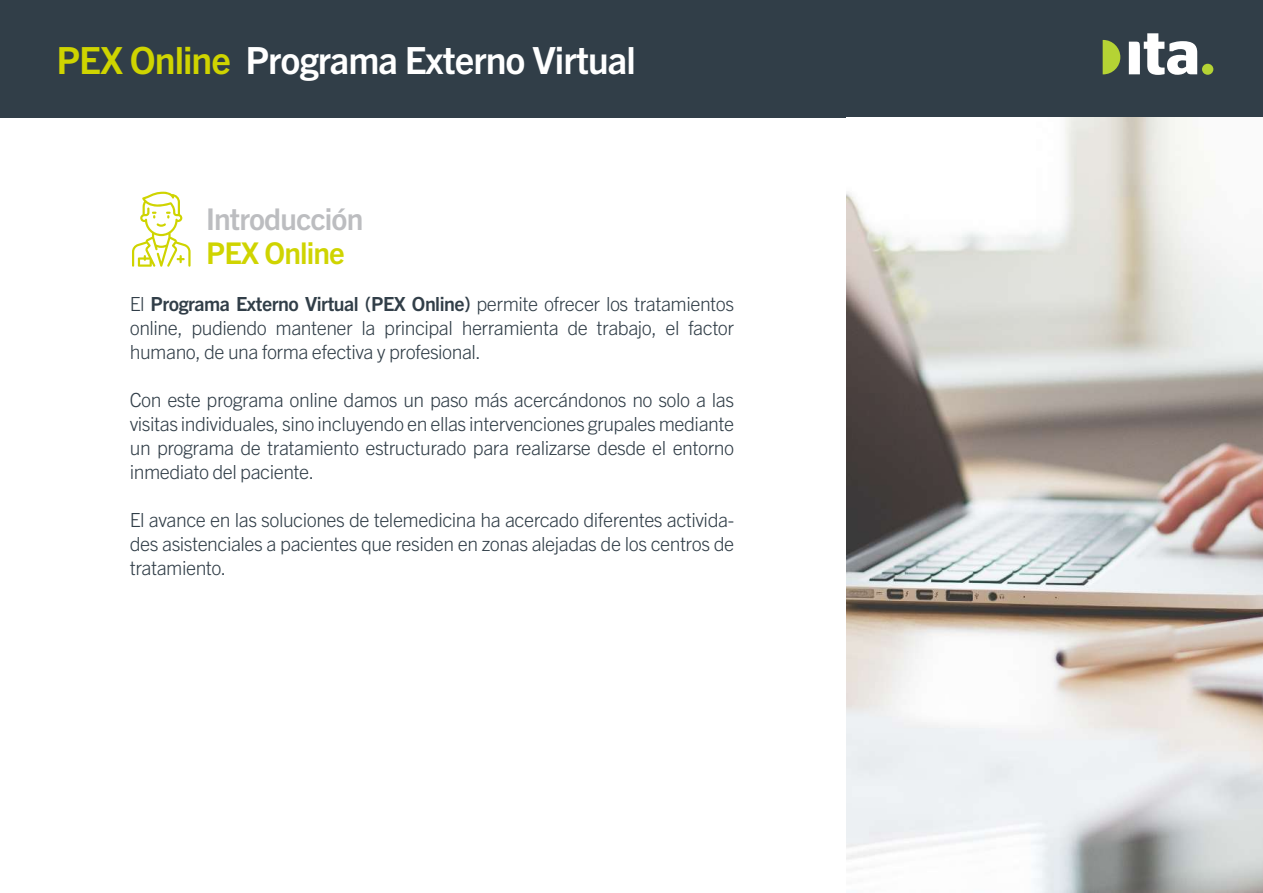
<style>
.page{position:relative;width:1263px;height:893px;background:#fff}
.page>*{position:absolute;margin:0;border:0;box-sizing:border-box;transform-origin:0 0}
.t1{font:700 37.5px "Trade Gothic Next LT Pro";letter-spacing:-.025em;color:#fff}
.t2{font:700 30px "Trade Gothic Next LT Pro";letter-spacing:-.03em;color:#bcbdc0}
.t3{font:700 30px "Trade Gothic Next LT Pro";letter-spacing:-.03em;color:#cfd400}
.t4{font:300 19.5px/24px "Trade Gothic Next LT Pro";letter-spacing:-.025em;color:#313e48;text-align:justify}
.s1{color:#cfd400}
.s2{font-weight:700}
</style>
<div class="page">
<div style="left:0;top:0;width:1263px;height:117px;background:#313e48"></div>
<svg style="left:1129px;top:33px;width:68px;height:42px"></svg>
<div style="left:1202px;top:64px;width:11px;height:11px;background:#b5d334;border-radius:50%"></div>
<svg style="left:1103px;top:40px;width:17px;height:34px"></svg>
<svg style="left:132px;top:192px;width:59px;height:75px"></svg>
<img style="left:846px;top:117px;width:417px;height:776px">
<h1 class="t1" style="left:56px;top:35px;width:581px"><span class="s1">PEX Online</span> Programa Externo Virtual</h1>
<h2 class="t2" style="left:206px;top:199px;width:159px">Introducción</h2>
<h2 class="t3" style="left:206px;top:232px;width:140px">PEX Online</h2>
<p class="t4" style="left:130px;top:290px;width:606px">El <span class="s2">Programa Externo Virtual (PEX Online)</span> permite ofrecer los tratamientos online, pudiendo mantener la principal herramienta de trabajo, el factor humano, de una forma efectiva y profesional.</p>
<p class="t4" style="left:130px;top:386px;width:606px">Con este programa online damos un paso más acercándonos no solo a las visitas individuales, sino incluyendo en ellas intervenciones grupales mediante un programa de tratamiento estructurado para realizarse desde el entorno inmediato del paciente.</p>
<p class="t4" style="left:130px;top:507px;width:606px">El avance en las soluciones de telemedicina ha acercado diferentes activida&shy;des asistenciales a pacientes que residen en zonas alejadas de los centros de tratamiento.</p>
</div>
